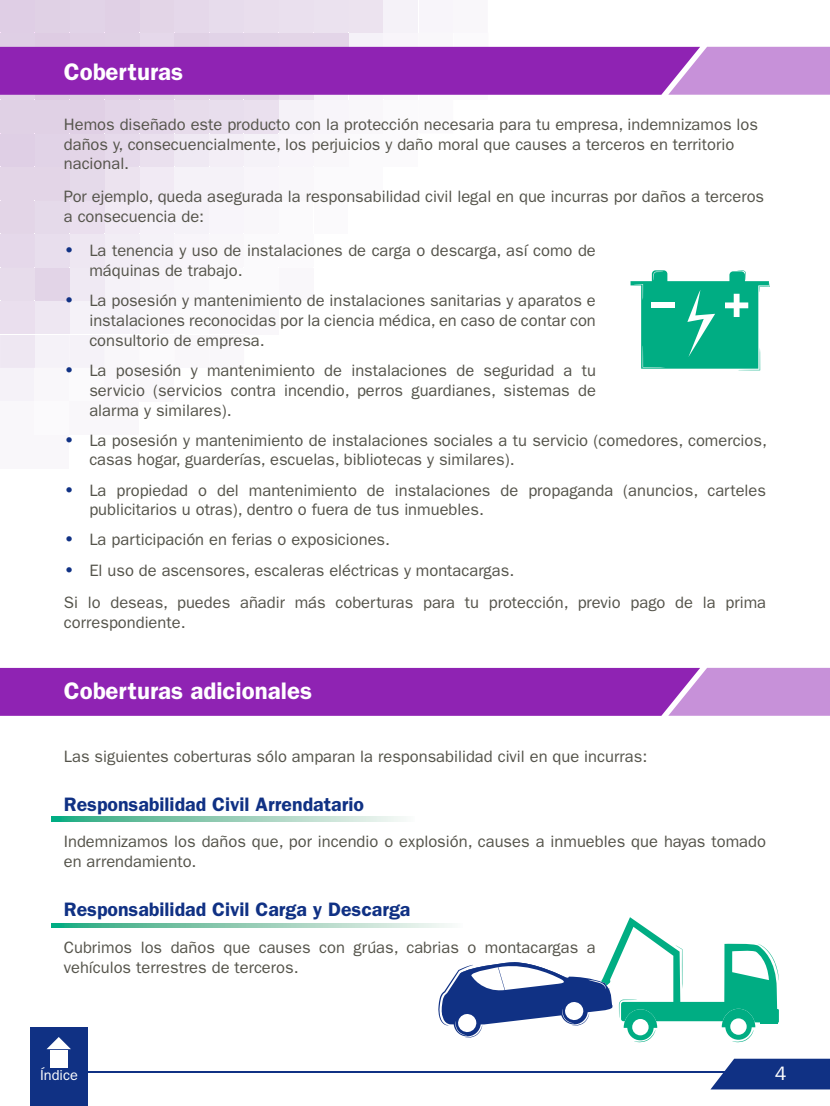
<style>
.page{position:relative;width:830px;height:1106px;background:#fff}
.page>*{position:absolute;margin:0;border:0;box-sizing:border-box;transform-origin:0 0}
.t1{font:600 24px "ITC Franklin Gothic Std";color:#fff}
.Párrafo_Full{font:600 19.5px "ITC Franklin Gothic Std";color:#103184}
.t2{font:19.5px "ITC Franklin Gothic Std";color:#fff}
.Párrafo_Full-2{font:16.5px/19.8px "ITC Franklin Gothic Std";color:#54534a}
.t3{font:14.55px "ITC Franklin Gothic Std";color:#fff}
.s1{font-weight:600;font-size:18px;color:#103184}
</style>
<div class="page">
<hr style="left:73px;top:1071px;width:756px;height:2px;background:#103184">
<svg style="left:711px;top:1058px;width:118px;height:31px"></svg>
<div style="left:30px;top:1027px;width:57px;height:79px;background:#103184"></div>
<div style="left:50px;top:1050px;width:17px;height:17px;background:#fff"></div>
<svg style="left:47px;top:1037px;width:24px;height:12px"></svg>
<div style="left:139px;top:368px;width:35px;height:33px;background:#f7f4f9"></div>
<div style="left:104px;top:368px;width:35px;height:33px;background:#f7f4f9"></div>
<div style="left:69px;top:368px;width:35px;height:33px;background:#faf8fb"></div>
<div style="left:34px;top:368px;width:35px;height:33px;background:#f7f4f9"></div>
<div style="left:0;top:368px;width:34px;height:33px;background:#f2edf5"></div>
<div style="left:104px;top:401px;width:35px;height:34px;background:#f7f4f9"></div>
<div style="left:69px;top:401px;width:35px;height:34px;background:#f7f4f9"></div>
<div style="left:34px;top:401px;width:35px;height:34px;background:#faf8fb"></div>
<div style="left:0;top:401px;width:34px;height:34px;background:#f7f4f9"></div>
<div style="left:34px;top:435px;width:35px;height:33px;background:#f7f4f9"></div>
<div style="left:0;top:435px;width:34px;height:33px;background:#f7f4f9"></div>
<svg style="left:0;top:668px;width:829px;height:48px;background:#9938ba"></svg>
<svg style="left:52px;top:816px;width:352px;height:5px;background:#90ceb7"></svg>
<svg style="left:52px;top:923px;width:386px;height:4px;background:#8dcdb5"></svg>
<svg style="left:0;top:0;width:829px;height:370px"></svg>
<div style="left:620px;top:1001px;width:151px;height:20px;background:#00ad83;border-radius:2px"></div>
<svg style="left:721px;top:943px;width:57px;height:99px"></svg>
<div style="left:725px;top:1013px;width:26px;height:26px;background:#00ad83;border-radius:50%"></div>
<div style="left:730px;top:1018px;width:16px;height:16px;background:#fff;border-radius:50%"></div>
<svg style="left:438px;top:917px;width:244px;height:125px"></svg>
<p class="t1" style="left:64px;top:58px;width:121px">Coberturas</p>
<p class="Párrafo_Full-2" style="left:64px;top:114px;width:695px">Hemos diseñado este producto con la protección necesaria para tu empresa, indemnizamos los daños y, consecuencialmente, los perjuicios y daño moral que causes a terceros en territorio nacional.</p>
<p class="Párrafo_Full-2" style="left:64px;top:187px;width:701px">Por ejemplo, queda asegurada la responsabilidad civil legal en que incurras por daños a terceros a consecuencia de:</p>
<p class="Párrafo_Full-2" style="left:89px;top:241px;width:507px;text-indent:-26px"><span class="s1">•</span> La tenencia y uso de instalaciones de carga o descarga, así como de máquinas de trabajo.</p>
<p class="Párrafo_Full-2" style="left:89px;top:291px;width:508px;text-align:justify;text-indent:-26px"><span class="s1">•</span> La posesión y mantenimiento de instalaciones sanitarias y aparatos e instalaciones reconocidas por la ciencia médica, en caso de contar con consultorio de empresa.</p>
<p class="Párrafo_Full-2" style="left:89px;top:360px;width:508px;text-align:justify;text-indent:-26px"><span class="s1">•</span> La posesión y mantenimiento de instalaciones de seguridad a tu servicio (servicios contra incendio, perros guardianes, sistemas de alarma y similares).</p>
<p class="Párrafo_Full-2" style="left:89px;top:430px;width:678px;text-indent:-26px"><span class="s1">•</span> La posesión y mantenimiento de instalaciones sociales a tu servicio (comedores, comercios, casas hogar, guarderías, escuelas, bibliotecas y similares).</p>
<p class="Párrafo_Full-2" style="left:89px;top:480px;width:678px;text-indent:-26px"><span class="s1">•</span> La propiedad o del mantenimiento de instalaciones de propaganda (anuncios, carteles publicitarios u otras), dentro o fuera de tus inmuebles.</p>
<p class="Párrafo_Full-2" style="left:64px;top:530px;width:327px"><span class="s1">•</span> La participación en ferias o exposiciones.</p>
<p class="Párrafo_Full-2" style="left:64px;top:560px;width:452px"><span class="s1">•</span> El uso de ascensores, escaleras eléctricas y montacargas.</p>
<p class="Párrafo_Full-2" style="left:64px;top:593px;width:703px">Si lo deseas, puedes añadir más coberturas para tu protección, previo pago de la prima correspondiente.</p>
<p class="t1" style="left:64px;top:677px;width:249px">Coberturas adicionales</p>
<p class="Párrafo_Full-2" style="left:64px;top:746px;width:584px">Las siguientes coberturas sólo amparan la responsabilidad civil en que incurras:</p>
<p class="Párrafo_Full" style="left:64px;top:792px;width:301px">Responsabilidad Civil Arrendatario</p>
<p class="Párrafo_Full-2" style="left:64px;top:832px;width:703px">Indemnizamos los daños que, por incendio o explosión, causes a inmuebles que hayas tomado en arrendamiento.</p>
<p class="Párrafo_Full" style="left:64px;top:898px;width:348px">Responsabilidad Civil Carga y Descarga</p>
<p class="Párrafo_Full-2" style="left:64px;top:937px;width:533px">Cubrimos los daños que causes con grúas, cabrias o montacargas a vehículos terrestres de terceros.</p>
<p class="t3" style="left:40px;top:1066px;width:39px">Índice</p>
<p class="t2" style="left:774px;top:1061px;width:13px">4</p>
</div>
